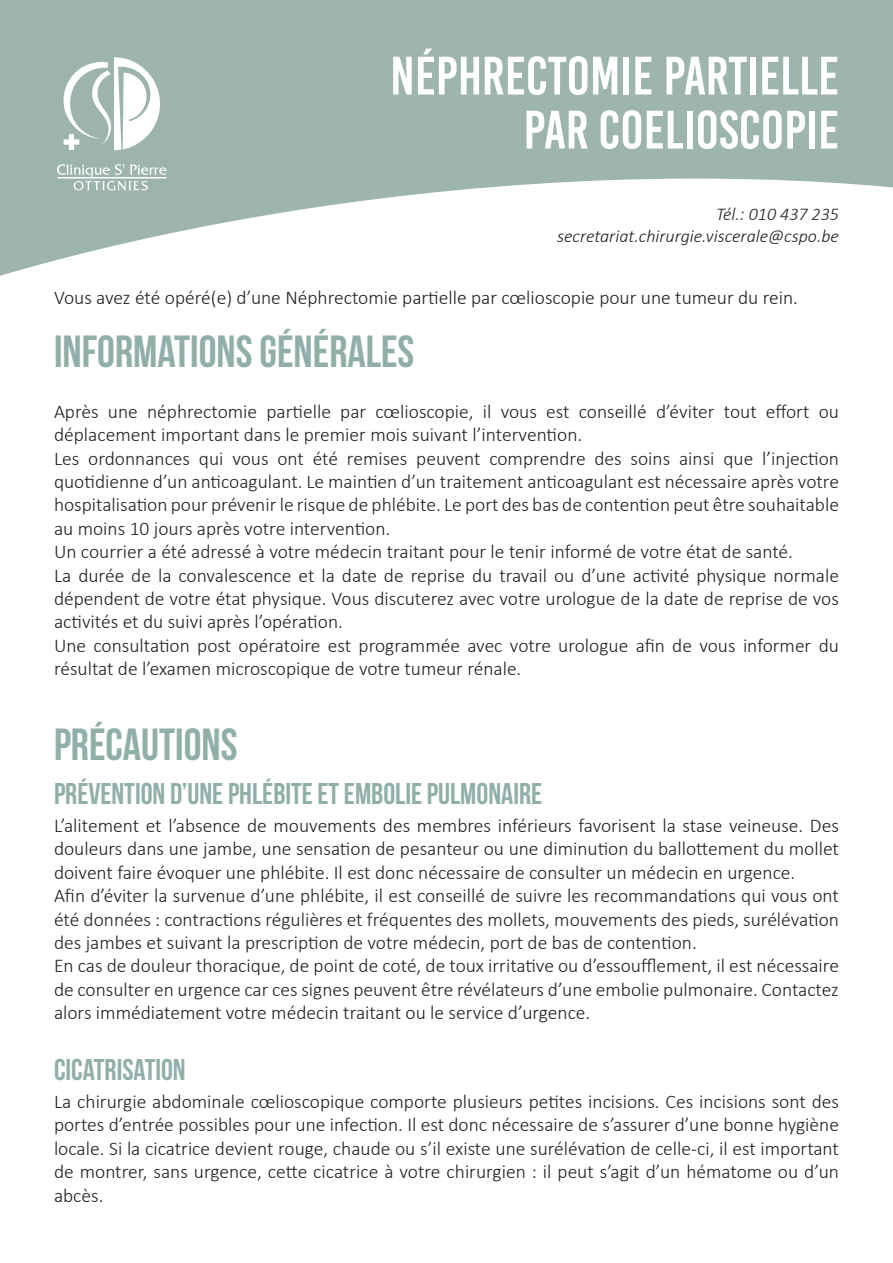
<style>
.page{position:relative;width:893px;height:1263px;background:#fff}
.page>*{position:absolute;margin:0;border:0;box-sizing:border-box;transform-origin:0 0}
.t1{font:54px "Bebas Kai";color:#fff}
.t2{font:700 45px "Bebas Neue";color:#91afa9}
.t3{font:700 30px "Bebas Neue";color:#91afa9}
.t4{font:300 19.5px/23.4px "Calibri";color:#231f20;text-align:justify}
.t5{font:italic 300 18px "Calibri";color:#231f20}
</style>
<div class="page">
<svg style="left:0;top:0;width:893px;height:276px;fill:#9eb5ae"></svg>
<div style="left:28px;top:40px;width:166px;height:167px;background:#9db4ae;border-radius:50%"></div>
<svg style="left:57px;top:57px;width:110px;height:133px"></svg>
<p class="t1" style="left:390px;top:47px;width:450px">NÉPHRECTOMIE PARTIELLE</p>
<p class="t1" style="left:523px;top:101px;width:317px">PAR COELIOSCOPIE</p>
<p class="t5" style="left:716px;top:203px;width:124px">Tél.: 010 437 235</p>
<p class="t5" style="left:557px;top:225px;width:283px">secretariat.chirurgie.viscerale@cspo.be</p>
<p class="t4" style="left:54px;top:285px;width:745px">Vous avez été opéré(e) d’une Néphrectomie partielle par cœlioscopie pour une tumeur du rein.</p>
<p class="t2" style="left:54px;top:326px;width:362px">INFORMATIONS GÉNÉRALES</p>
<p class="t4" style="left:54px;top:399px;width:786px">Après une néphrectomie partielle par cœlioscopie, il vous est conseillé d’éviter tout effort ou déplacement important dans le premier mois suivant l’intervention.</p>
<p class="t4" style="left:54px;top:446px;width:786px">Les ordonnances qui vous ont été remises peuvent comprendre des soins ainsi que l’injection quotidienne d’un anticoagulant. Le maintien d’un traitement anticoagulant est nécessaire après votre hospitalisation pour prévenir le risque de phlébite. Le port des bas de contention peut être souhaitable au moins 10 jours après votre intervention.</p>
<p class="t4" style="left:54px;top:540px;width:740px">Un courrier a été adressé à votre médecin traitant pour le tenir informé de votre état de santé.</p>
<p class="t4" style="left:54px;top:563px;width:786px">La durée de la convalescence et la date de reprise du travail ou d’une activité physique normale dépendent de votre état physique. Vous discuterez avec votre urologue de la date de reprise de vos activités et du suivi après l’opération.</p>
<p class="t4" style="left:54px;top:633px;width:786px">Une consultation post opératoire est programmée avec votre urologue afin de vous informer du résultat de l’examen microscopique de votre tumeur rénale.</p>
<p class="t2" style="left:54px;top:719px;width:185px">PRÉCAUTIONS</p>
<p class="t3" style="left:54px;top:777px;width:490px">PRÉVENTION D’UNE PHLÉBITE ET EMBOLIE PULMONAIRE</p>
<p class="t4" style="left:54px;top:813px;width:786px">L’alitement et l’absence de mouvements des membres inférieurs favorisent la stase veineuse. Des douleurs dans une jambe, une sensation de pesanteur ou une diminution du ballottement du mollet doivent faire évoquer une phlébite. Il est donc nécessaire de consulter un médecin en urgence.</p>
<p class="t4" style="left:54px;top:884px;width:786px">Afin d’éviter la survenue d’une phlébite, il est conseillé de suivre les recommandations qui vous ont été données : contractions régulières et fréquentes des mollets, mouvements des pieds, surélévation des jambes et suivant la prescription de votre médecin, port de bas de contention.</p>
<p class="t4" style="left:54px;top:954px;width:786px">En cas de douleur thoracique, de point de coté, de toux irritative ou d’essoufflement, il est nécessaire de consulter en urgence car ces signes peuvent être révélateurs d’une embolie pulmonaire. Contactez alors immédiatement votre médecin traitant ou le service d’urgence.</p>
<p class="t3" style="left:54px;top:1053px;width:133px">CICATRISATION</p>
<p class="t4" style="left:54px;top:1089px;width:786px">La chirurgie abdominale cœlioscopique comporte plusieurs petites incisions. Ces incisions sont des portes d’entrée possibles pour une infection. Il est donc nécessaire de s’assurer d’une bonne hygiène locale. Si la cicatrice devient rouge, chaude ou s’il existe une surélévation de celle-ci, il est important de montrer, sans urgence, cette cicatrice à votre chirurgien : il peut s’agit d’un hématome ou d’un abcès.</p>
</div>
